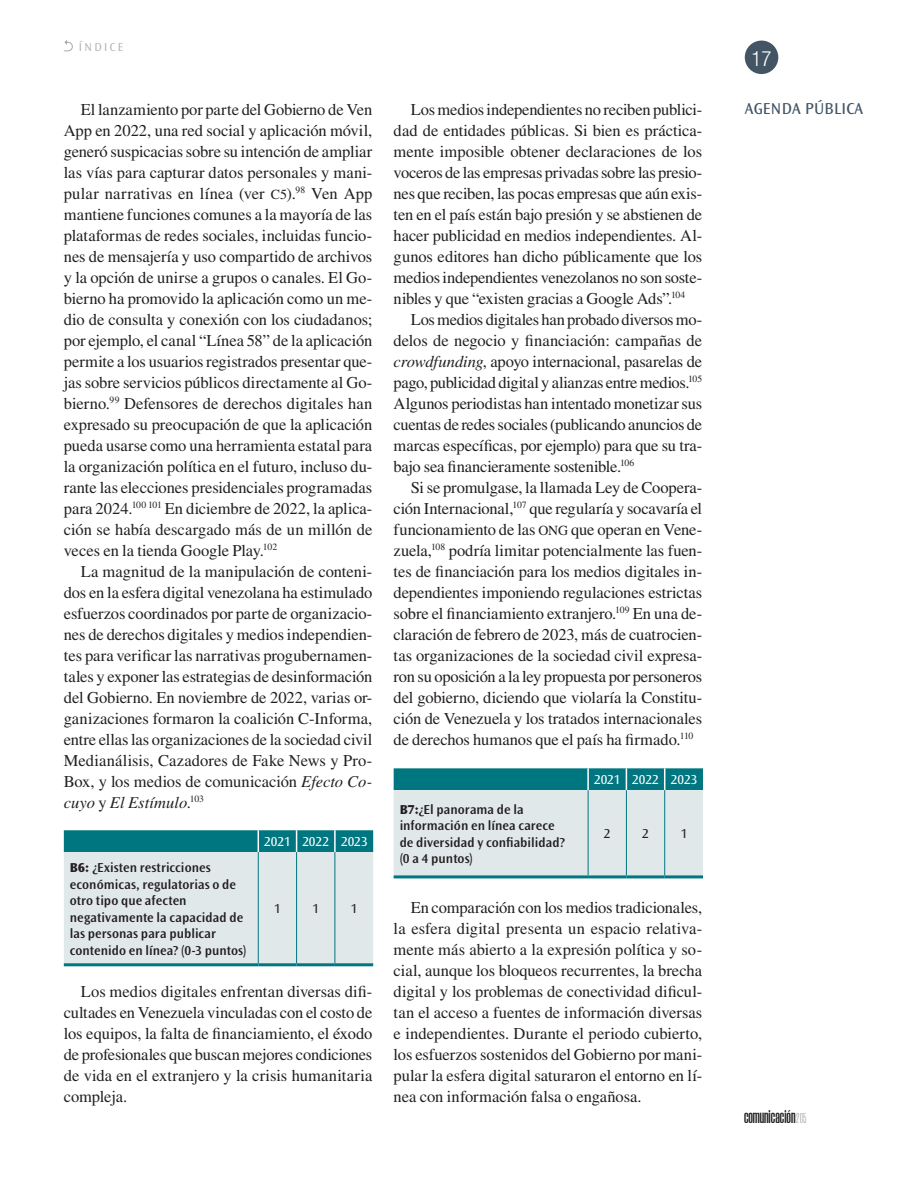
<style>
.page{position:relative;width:915px;height:1191px;background:#fff}
.page>*{position:absolute;margin:0;border:0;box-sizing:border-box;transform-origin:0 0}
.t1{font:300 condensed 21px "Helvetica Neue LT Std";color:#fff}
.t2{font:600 20.55px "Morganite";letter-spacing:.005em;color:#231f20;scale:1.04 1}
.t3{font:16.5px/21px "Times LT Std";letter-spacing:-.01em;color:#231f20;text-align:justify}
.t4{font:16.5px "Ocean Sans Std";letter-spacing:.015em;color:#435464}
.t5{font:600 13.5px/16.5px "Ocean Sans Std";letter-spacing:.005em;color:#231f20}
.t6{font:13.5px "Ocean Sans Std";color:#fff}
.t7{font:13.5px "Ocean Sans Std";color:#231f20}
.t8{font:300 12px "Ocean Sans Std";letter-spacing:.2em;color:#a8a9ad}
.s1{font-size:13.8px}
.s2{font-style:italic}
.s3{font-weight:800}
.s4{font-weight:100;font-size:14.25px}
</style>
<div class="page">
<div style="left:744px;top:41px;width:34px;height:33px;background:#435464;border-radius:50%"></div>
<svg style="left:64px;top:40px;width:9px;height:11px"></svg>
<hr style="left:64px;top:963px;width:194px;height:3px;background:#007680">
<hr style="left:258px;top:963px;width:38px;height:3px;background:#007680">
<hr style="left:296px;top:963px;width:39px;height:3px;background:#007680">
<hr style="left:335px;top:963px;width:38px;height:3px;background:#007680">
<svg style="left:64px;top:830px;width:309px;height:134px;background:#bbd4d8"></svg>
<hr style="left:258px;top:852px;width:1px;height:111px;background:#007680">
<hr style="left:296px;top:852px;width:1px;height:111px;background:#007680">
<hr style="left:334px;top:852px;width:1px;height:111px;background:#007680">
<hr style="left:393px;top:875px;width:195px;height:3px;background:#007680">
<hr style="left:588px;top:875px;width:38px;height:3px;background:#007680">
<hr style="left:626px;top:875px;width:38px;height:3px;background:#007680">
<hr style="left:664px;top:875px;width:38px;height:3px;background:#007680">
<svg style="left:393px;top:768px;width:309px;height:109px;background:#b1cfd3"></svg>
<hr style="left:625px;top:768px;width:2px;height:22px;background:#fff">
<hr style="left:663px;top:768px;width:2px;height:22px;background:#fff">
<hr style="left:587px;top:790px;width:1px;height:85px;background:#007680">
<hr style="left:625px;top:790px;width:1px;height:85px;background:#007680">
<hr style="left:664px;top:790px;width:1px;height:85px;background:#007680">
<p class="t8" style="left:79px;top:40px;width:46px">ÍNDICE</p>
<p class="t3" style="left:64px;top:98px;width:310px;text-indent:17px">El lanzamiento por parte del Gobierno de Ven App en 2022, una red social y aplicación móvil, generó suspicacias sobre su intención de ampliar las vías para capturar datos personales y mani&shy;pular narrativas en línea (ver <span class="s1">C5</span>).<sup>98</sup> Ven App mantiene funciones comunes a la mayoría de las plataformas de redes sociales, incluidas funcio&shy;nes de mensajería y uso compartido de archivos y la opción de unirse a grupos o canales. El Go&shy;bierno ha promovido la aplicación como un me&shy;dio de consulta y conexión con los ciudadanos; por ejemplo, el canal “Línea 58” de la aplicación permite a los usuarios registrados presentar que&shy;jas sobre servicios públicos directamente al Go&shy;bierno.<sup>99</sup> Defensores de derechos digitales han expresado su preocupación de que la aplicación pueda usarse como una herramienta estatal para la organización política en el futuro, incluso du&shy;rante las elecciones presidenciales programadas para 2024.<sup>100</sup> <sup>101</sup> En diciembre de 2022, la aplica&shy;ción se había descargado más de un millón de veces en la tienda Google Play.<sup>102</sup></p>
<p class="t3" style="left:64px;top:560px;width:310px;text-indent:17px">La magnitud de la manipulación de conteni&shy;dos en la esfera digital venezolana ha estimulado esfuerzos coordinados por parte de organizacio&shy;nes de derechos digitales y medios independien&shy;tes para verificar las narrativas progubernamen&shy;tales y exponer las estrategias de desinformación del Gobierno. En noviembre de 2022, varias or&shy;ganizaciones formaron la coalición C-Informa, entre ellas las organizaciones de la sociedad civil Medianálisis, Cazadores de Fake News y Pro-Box, y los medios de comunicación <span class="s2">Efecto Co&shy;cuyo</span> y <span class="s2">El Estímulo</span>.<sup>103</sup></p>
<p class="t5" style="left:70px;top:859px;width:178px"><span class="s3">B6:</span> ¿Existen restricciones económicas, regulatorias o de otro tipo que afecten negativamente la capacidad de las personas para publicar contenido en línea? (0-3 puntos)</p>
<p class="t6" style="left:264px;top:834px;width:105px">2021 2022 2023</p>
<p class="t7" style="left:274px;top:901px;width:8px">1</p>
<p class="t7" style="left:312px;top:901px;width:8px">1</p>
<p class="t7" style="left:351px;top:901px;width:8px">1</p>
<p class="t3" style="left:64px;top:980px;width:310px;text-indent:17px">Los medios digitales enfrentan diversas difi&shy;cultades en Venezuela vinculadas con el costo de los equipos, la falta de financiamiento, el éxodo de profesionales que buscan mejores condiciones de vida en el extranjero y la crisis humanitaria compleja.</p>
<p class="t3" style="left:393px;top:98px;width:310px;text-indent:17px">Los medios independientes no reciben publici&shy;dad de entidades públicas. Si bien es práctica&shy;mente imposible obtener declaraciones de los voceros de las empresas privadas sobre las presio&shy;nes que reciben, las pocas empresas que aún exis&shy;ten en el país están bajo presión y se abstienen de hacer publicidad en medios independientes. Al&shy;gunos editores han dicho públicamente que los medios independientes venezolanos no son soste&shy;nibles y que “existen gracias a Google Ads”.<sup>104</sup></p>
<p class="t3" style="left:393px;top:308px;width:310px;text-indent:17px">Los medios digitales han probado diversos mo&shy;delos de negocio y financiación: campañas de <span class="s2">crowdfunding</span>, apoyo internacional, pasarelas de pago, publicidad digital y alianzas entre medios.<sup>105<br></sup>Algunos periodistas han intentado monetizar sus cuentas de redes sociales (publicando anuncios de marcas específicas, por ejemplo) para que su tra&shy;bajo sea financieramente sostenible.<sup>106</sup></p>
<p class="t3" style="left:393px;top:476px;width:310px;text-indent:17px">Si se promulgase, la llamada Ley de Coopera&shy;ción Internacional,<sup>107</sup> que regularía y socavaría el funcionamiento de las <span class="s1">ONG</span> que operan en Vene&shy;zuela,<sup>108</sup> podría limitar potencialmente las fuen&shy;tes de financiación para los medios digitales in&shy;dependientes imponiendo regulaciones estrictas sobre el financiamiento extranjero.<sup>109</sup> En una de&shy;claración de febrero de 2023, más de cuatrocien&shy;tas organizaciones de la sociedad civil expresa&shy;ron su oposición a la ley propuesta por personeros del gobierno, diciendo que violaría la Constitu&shy;ción de Venezuela y los tratados internacionales de derechos humanos que el país ha firmado.<sup>110</sup></p>
<p class="t5" style="left:399px;top:801px;width:167px"><span class="s3">B7:</span>¿El panorama de la información en línea carece de diversidad y confiabilidad? (0 a 4 puntos)</p>
<p class="t6" style="left:594px;top:772px;width:105px">2021 2022 2023</p>
<p class="t7" style="left:603px;top:826px;width:8px">2</p>
<p class="t7" style="left:642px;top:826px;width:8px">2</p>
<p class="t7" style="left:680px;top:826px;width:8px">1</p>
<p class="t3" style="left:393px;top:896px;width:310px;text-indent:17px">En comparación con los medios tradicionales, la esfera digital presenta un espacio relativa&shy;mente más abierto a la expresión política y so&shy;cial, aunque los bloqueos recurrentes, la brecha digital y los problemas de conectividad dificul&shy;tan el acceso a fuentes de información diversas e independientes. Durante el periodo cubierto, los esfuerzos sostenidos del Gobierno por mani&shy;pular la esfera digital saturaron el entorno en lí&shy;nea con información falsa o engañosa.</p>
<p class="t1" style="left:751px;top:46px;width:22px">17</p>
<p class="t4" style="left:744px;top:100px;width:120px">AGENDA PÚBLICA</p>
<p class="t2" style="left:743px;top:1105px;width:61px">comunicación<span class="s4">205</span></p>
</div>
